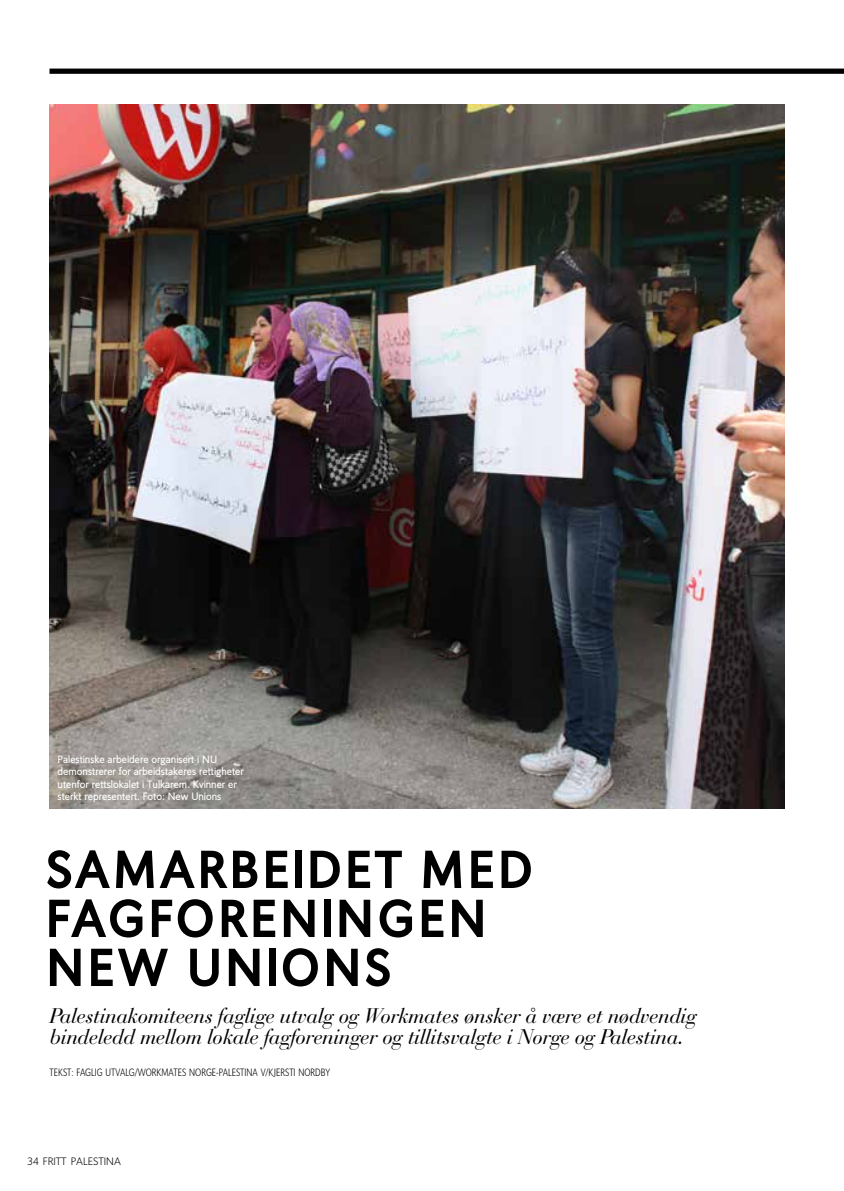
<style>
.page{position:relative;width:844px;height:1191px;background:#fff}
.page>*{position:absolute;margin:0;border:0;box-sizing:border-box;transform-origin:0 0}
.t1{font:900 52.5px/49px "Oslo";letter-spacing:.05em;color:#000}
.t2{font:italic 21px/21px "Bauer Bodoni Std";letter-spacing:-.02em;color:#000}
.t3{font:700 10.5px/12.2px "Oslo";color:#fff}
.t4{font:300 condensed 10.5px "Oslo";color:#000}
.t5{font:300 10.5px "Oslo";color:#000}
</style>
<div class="page">
<div style="left:49px;top:69px;width:794px;height:5px;background:#000"></div>
<img style="left:50px;top:104px;width:734px;height:705px">
<p class="t3" style="left:58px;top:753px;width:188px">Palestinske arbeidere organisert i NU demonstrerer for arbeidstakeres rettigheter utenfor rettslokalet i Tulkarem. Kvinner er sterkt representert. Foto: New Unions</p>
<h1 class="t1" style="left:46px;top:845px;width:488px">SAMARBEIDET MED<br>FAGFORENINGEN<br>NEW UNIONS</h1>
<h2 class="t2" style="left:50px;top:1006px;width:648px">Palestinakomiteens faglige utvalg og Workmates ønsker å være et nødvendig bindeledd mellom lokale fagforeninger og tillitsvalgte i Norge og Palestina.</h2>
<p class="t4" style="left:50px;top:1066px;width:282px">TEKST: FAGLIG UTVALG/WORKMATES NORGE-PALESTINA V/KJERSTI NORDBY</p>
<p class="t5" style="left:27px;top:1155px;width:95px">34 FRITT PALESTINA</p>
</div>
